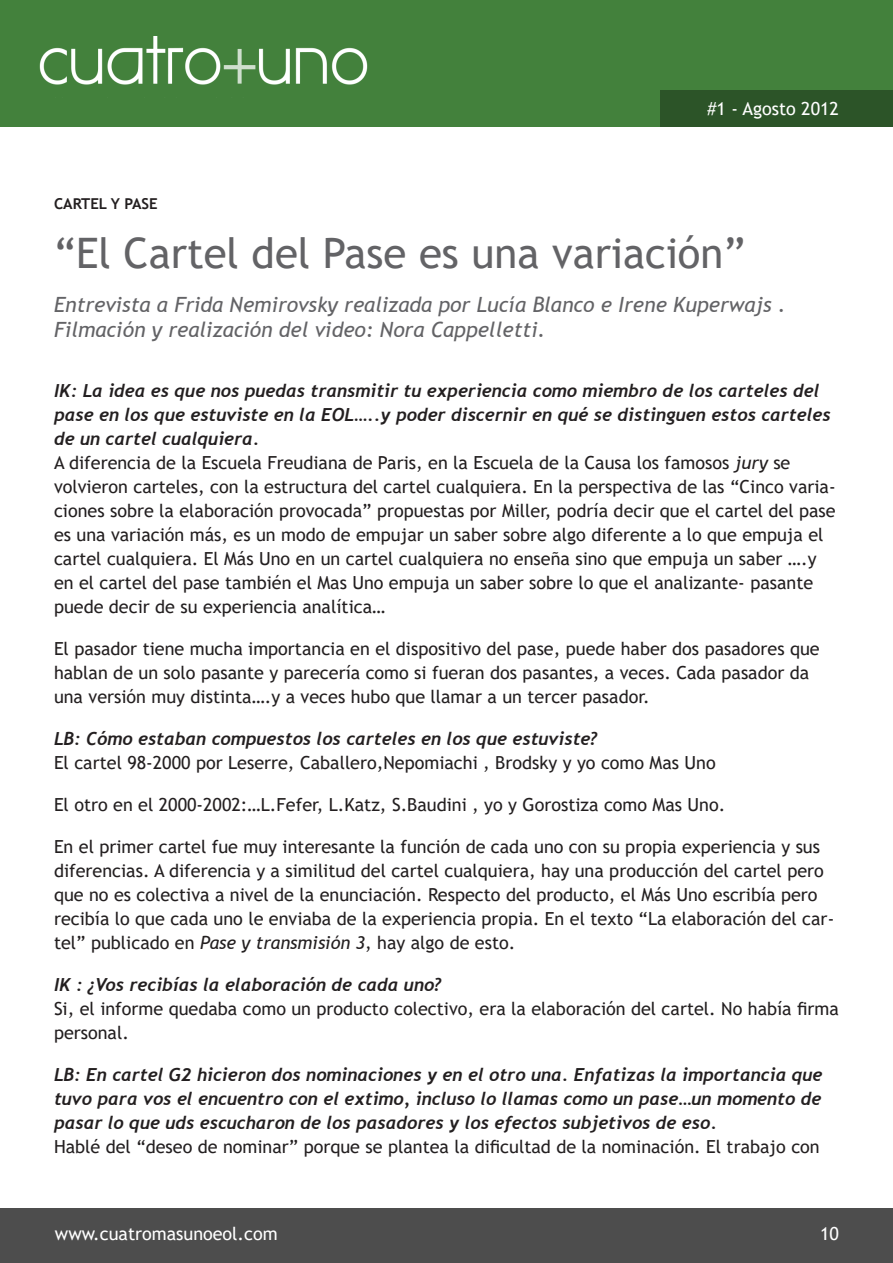
<style>
.page{position:relative;width:893px;height:1263px;background:#fff}
.page>*{position:absolute;margin:0;border:0;box-sizing:border-box;transform-origin:0 0}
.H1_Titulo{font:42px "Trebuchet MS";color:#636366}
.Autor{font:italic 21px/25.2px "Trebuchet MS";color:#636366}
.t1{font:18px/24px "Trebuchet MS";color:#231f20}
.t2{font:italic 700 18px/24px "Trebuchet";color:#231f20}
.t3{font:18px "Trebuchet MS";color:#fff}
.Volanta{font:700 15px "Trebuchet MS";color:#231f20}
.s1{font-family:"Trebuchet";font-weight:700;font-style:italic}
.s2{font-style:italic}
.s3{font-family:"Trebuchet MS";font-weight:400;font-style:normal}
</style>
<div class="page">
<div style="left:0;top:0;width:893px;height:126px;background:#43813c"></div>
<img style="left:39px;top:36px;width:329px;height:49px">
<div style="left:661px;top:90px;width:232px;height:36px;background:#2c5428"></div>
<div style="left:0;top:1209px;width:893px;height:54px;background:#4d4d4d"></div>
<p class="t3" style="left:707px;top:97px;width:133px">#1 - Agosto 2012</p>
<p class="Volanta" style="left:54px;top:194px;width:105px">CARTEL Y PASE</p>
<p class="H1_Titulo" style="left:54px;top:227px;width:693px">“El Cartel del Pase es una variación”</p>
<p class="Autor" style="left:54px;top:292px;width:733px">Entrevista a Frida Nemirovsky realizada por Lucía Blanco e Irene Kuperwajs .<br>Filmación y realización del video: Nora Cappelletti.</p>
<p class="t1" style="left:54px;top:378px;width:783px"><span class="s1">IK: La idea es que nos puedas transmitir tu experiencia como miembro de los carteles del pase en los que estuviste en la EOL…..y poder discernir en qué se distinguen estos carteles de un cartel cualquiera.<br></span>A diferencia de la Escuela Freudiana de Paris, en la Escuela de la Causa los famosos <span class="s2">jury</span> se volvieron carteles, con la estructura del cartel cualquiera. En la perspectiva de las “Cinco varia&shy;ciones sobre la elaboración provocada” propuestas por Miller, podría decir que el cartel del pase es una variación más, es un modo de empujar un saber sobre algo diferente a lo que empuja el cartel cualquiera. El Más Uno en un cartel cualquiera no enseña sino que empuja un saber ….y en el cartel del pase también el Mas Uno empuja un saber sobre lo que el analizante- pasante puede decir de su experiencia analítica…</p>
<p class="t1" style="left:54px;top:636px;width:767px">El pasador tiene mucha importancia en el dispositivo del pase, puede haber dos pasadores que hablan de un solo pasante y parecería como si fueran dos pasantes, a veces. Cada pasador da una versión muy distinta….y a veces hubo que llamar a un tercer pasador.</p>
<p class="t1" style="left:54px;top:726px;width:663px"><span class="s1">LB: Cómo estaban compuestos los carteles en los que estuviste?<br></span>El cartel 98-2000 por Leserre, Caballero,Nepomiachi , Brodsky y yo como Mas Uno</p>
<p class="t1" style="left:54px;top:792px;width:673px">El otro en el 2000-2002:…L.Fefer, L.Katz, S.Baudini , yo y Gorostiza como Mas Uno.</p>
<p class="t1" style="left:54px;top:834px;width:782px">En el primer cartel fue muy interesante la función de cada uno con su propia experiencia y sus diferencias. A diferencia y a similitud del cartel cualquiera, hay una producción del cartel pero que no es colectiva a nivel de la enunciación. Respecto del producto, el Más Uno escribía pero recibía lo que cada uno le enviaba de la experiencia propia. En el texto “La elaboración del car&shy;tel” publicado en <span class="s2">Pase y transmisión 3</span>, hay algo de esto.</p>
<p class="t1" style="left:54px;top:972px;width:786px"><span class="s1">IK : ¿Vos recibías la elaboración de cada uno?<br></span>Si, el informe quedaba como un producto colectivo, era la elaboración del cartel. No había firma personal.</p>
<p class="t2" style="left:54px;top:1062px;width:770px">LB: En cartel G2 hicieron dos nominaciones y en el otro una. Enfatizas la importancia que tuvo para vos el encuentro con el extimo, incluso lo llamas como un pase…un momento de pasar lo que uds escucharon de los pasadores y los efectos subjetivos de eso.<br><span class="s3">Hablé del “deseo de nominar” porque se plantea la dificultad de la nominación. El trabajo con</span></p>
<p class="t3" style="left:55px;top:1222px;width:224px">www.cuatromasunoeol.com</p>
<p class="t3" style="left:820px;top:1222px;width:20px">10</p>
</div>
